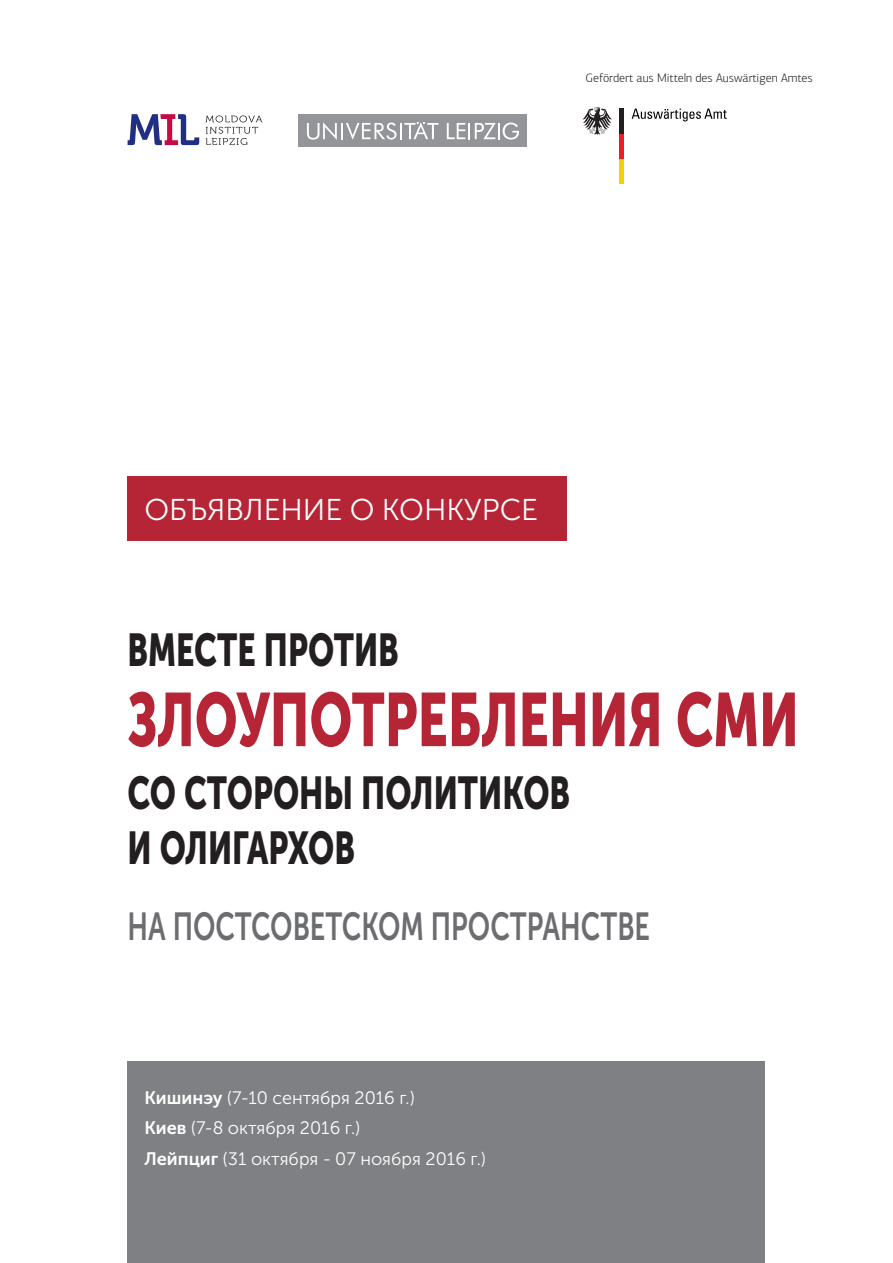
<style>
.page{position:relative;width:893px;height:1263px;background:#fff}
.page>*{position:absolute;margin:0;border:0;box-sizing:border-box;transform-origin:0 0}
.t1{font:75px "Museo Sans Cyrl 900";color:#b52535;scale:.7 1}
.t2{font:45.75px/54.9px "Museo Sans Cyrl 900";color:#231f20;scale:.7 1}
.t3{font:39px "Museo Sans Cyrl 700";color:#6c6d70;scale:.7 1}
.t4{font:30px "Museo Sans Cyrl 300";color:#fff}
.t5{font:18px/30.2px "Museo Sans Cyrl 300";color:#fff}
.t6{font:300 12.3px "PF Agora Sans Pro";color:#231f20}
.s1{font-family:"Museo Sans Cyrl 700"}
</style>
<div class="page">
<div style="left:128px;top:476px;width:439px;height:65px;background:#b52535"></div>
<svg style="left:128px;top:114px;width:71px;height:31px"></svg>
<svg style="left:206px;top:115px;width:56px;height:30px"></svg>
<div style="left:128px;top:1061px;width:637px;height:202px;background:#7e8083"></div>
<div style="left:298px;top:114px;width:229px;height:33px;background:#939598"></div>
<svg style="left:447px;top:123px;width:72px;height:17px"></svg>
<svg style="left:307px;top:122px;width:131px;height:18px"></svg>
<div style="left:619px;top:159px;width:5px;height:25px;background:#f4cf02"></div>
<div style="left:619px;top:134px;width:5px;height:25px;background:#ee1d23"></div>
<div style="left:619px;top:109px;width:5px;height:25px;background:#231f20"></div>
<svg style="left:583px;top:107px;width:29px;height:28px"></svg>
<svg style="left:632px;top:109px;width:95px;height:12px"></svg>
<p class="t6" style="left:586px;top:71px;width:229px">Gefördert aus Mitteln des Auswärtigen Amtes</p>
<h3 class="t4" style="left:145px;top:493px;width:395px">ОБЪЯВЛЕНИЕ О КОНКУРСЕ</h3>
<h2 class="t2" style="left:128px;top:622px;width:389px">ВМЕСТЕ ПРОТИВ</h2>
<h1 class="t1" style="left:128px;top:677px;width:960px">ЗЛОУПОТРЕБЛЕНИЯ СМИ</h1>
<h2 class="t2" style="left:128px;top:766px;width:634px">СО СТОРОНЫ ПОЛИТИКОВ<br>И ОЛИГАРХОВ</h2>
<h3 class="t3" style="left:128px;top:905px;width:748px">НА ПОСТСОВЕТСКОМ ПРОСТРАНСТВЕ</h3>
<p class="t5" style="left:145px;top:1083px;width:343px"><span class="s1">Кишинэу</span> (7-10 сентября 2016 г.)<br><span class="s1">Киев</span> (7-8 октября 2016 г.)<br><span class="s1">Лейпциг</span> (31 октября - 07 ноября 2016 г.)</p>
</div>
